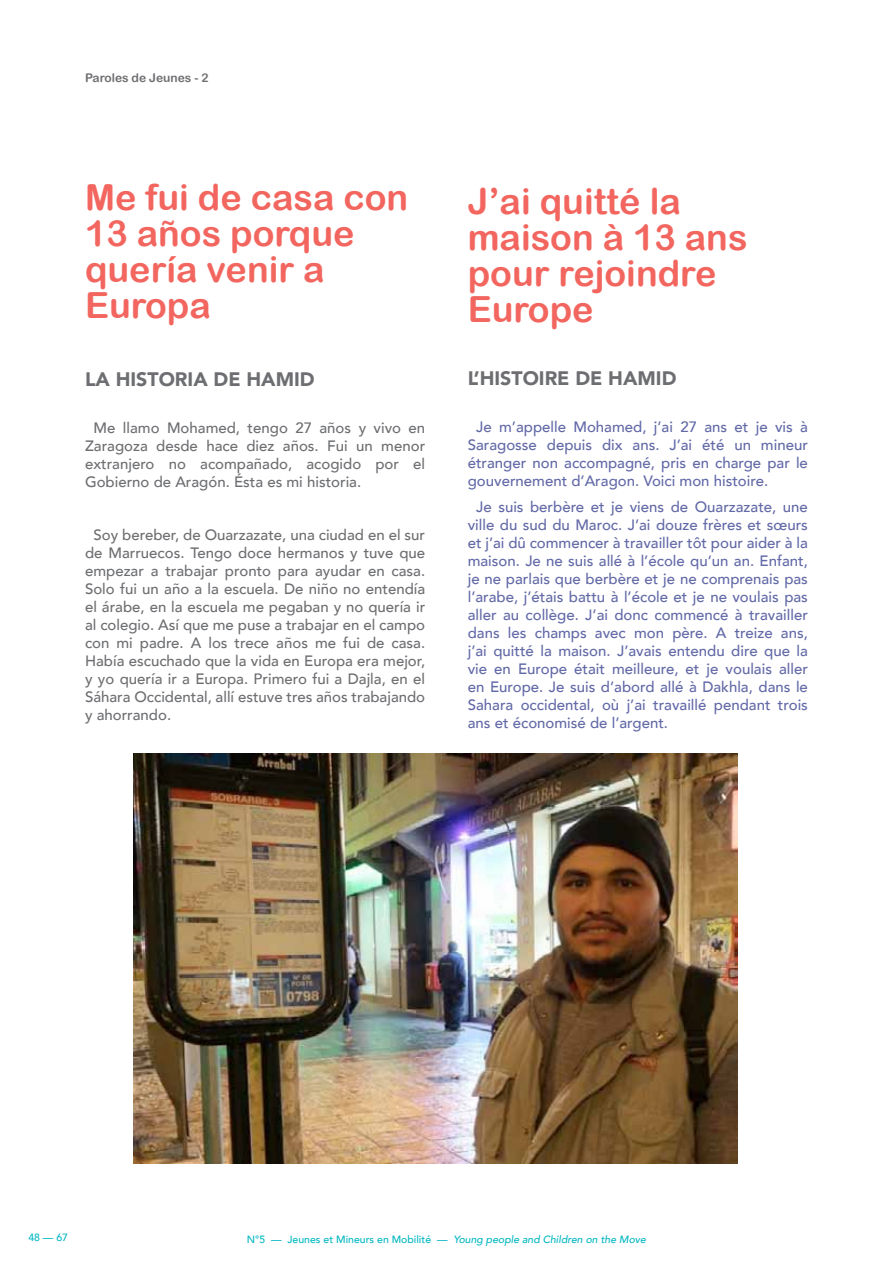
<style>
.page{position:relative;width:893px;height:1263px;background:#fff}
.page>*{position:absolute;margin:0;border:0;box-sizing:border-box;transform-origin:0 0}
.t1{font:36px/36px "Arial Rounded MT Bold";color:#f2665f}
.t2{font:900 19.5px "Avenir";color:#6d6e71}
.t3{font:500 15px/18px "Avenir";color:#6269a7;text-align:justify}
.t4{font:500 15px/18px "Avenir";color:#6d6e71;text-align:justify}
.t5{font:12px "Arial Rounded MT Bold";color:#6d6e71}
.t6{font:italic 500 10.5px "Avenir";color:#00b7c3}
.t7{font:500 10.5px "Avenir";color:#00b7c3}
.s1{font-style:normal}
</style>
<div class="page">
<img style="left:133px;top:753px;width:605px;height:411px">
<p class="t5" style="left:85px;top:70px;width:125px">Paroles de Jeunes - 2</p>
<h1 class="t1" style="left:85px;top:179px;width:325px">Me fui de casa con<br>13 años porque quería venir a<br>Europa</h1>
<h2 class="t2" style="left:85px;top:362px;width:229px">LA H ISTORIA DE HAM ID</h2>
<p class="t4" style="left:85px;top:418px;width:342px;text-indent:9px">Me llamo Mohamed, tengo 27 años y vivo en Zaragoza desde hace diez años. Fui un menor extranjero no acompañado, acogido por el Gobierno de Aragón. Ésta es mi historia.</p>
<p class="t4" style="left:85px;top:525px;width:342px;text-indent:9px">Soy bereber, de Ouarzazate, una ciudad en el sur de Marruecos. Tengo doce hermanos y tuve que empezar a trabajar pronto para ayudar en casa.<br>Solo fui un año a la escuela. De niño no entendía el árabe, en la escuela me pegaban y no quería ir al colegio. Así que me puse a trabajar en el campo con mi padre. A los trece años me fui de casa.<br>Había escuchado que la vida en Europa era mejor, y yo quería ir a Europa. Primero fui a Dajla, en el Sáhara Occidental, allí estuve tres años trabajando y ahorrando.</p>
<h1 class="t1" style="left:468px;top:183px;width:281px">J’ai quitté la maison à 13 ans pour rejoindre<br>Europe</h1>
<h2 class="t2" style="left:468px;top:361px;width:208px">L’H ISTOIRE DE HAM ID</h2>
<p class="t3" style="left:468px;top:417px;width:342px;text-indent:9px">Je m’appelle Mohamed, j’ai 27 ans et je vis à Saragosse depuis dix ans. J’ai été un mineur étranger non accompagné, pris en charge par le gouvernement d’Aragon. Voici mon histoire.</p>
<p class="t3" style="left:468px;top:497px;width:342px;text-indent:9px">Je suis berbère et je viens de Ouarzazate, une ville du sud du Maroc. J’ai douze frères et sœurs et j’ai dû commencer à travailler tôt pour aider à la maison. Je ne suis allé à l’école qu’un an. Enfant, je ne parlais que berbère et je ne comprenais pas l’arabe, j’étais battu à l’école et je ne voulais pas aller au collège. J’ai donc commencé à travailler dans les champs avec mon père. A treize ans, j’ai quitté la maison. J’avais entendu dire que la vie en Europe était meilleure, et je voulais aller en Europe. Je suis d’abord allé à Dakhla, dans le Sahara occidental, où j’ai travaillé pendant trois ans et économisé de l’argent.</p>
<p class="t7" style="left:28px;top:1228px;width:41px">48 — 67</p>
<p class="t6" style="left:247px;top:1233px;width:401px"><span class="s1">N°5 — Jeunes et Mineurs en Mobilité —</span> Young people and Children on the Move</p>
</div>
